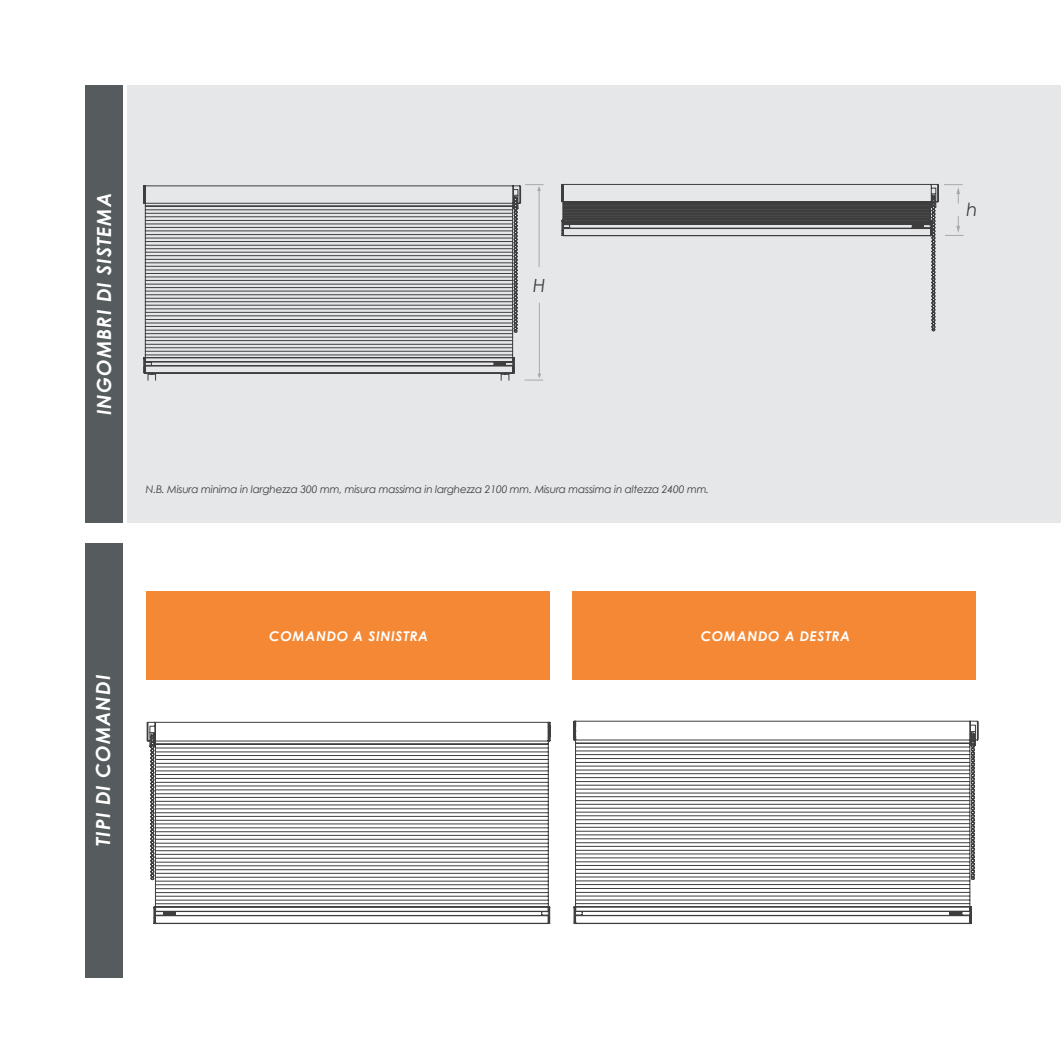
<style>
.page{position:relative;width:1063px;height:1063px;background:#fff}
.page>*{position:absolute;margin:0;border:0;box-sizing:border-box;transform-origin:0 0}
.t1{font:italic 700 19.5px "Century Gothic";letter-spacing:.05em;color:#fff}
.t2{font:italic 18.15px "Century Gothic";color:#3e3e3f}
.t3{font:italic 700 13.5px "Century Gothic";letter-spacing:.05em;color:#fff}
.t4{font:italic 10.5px "Century Gothic";letter-spacing:-.02em;color:#3e3e3f}
</style>
<div class="page">
<div style="left:128px;top:85px;width:933px;height:438px;background:#e6e7e9"></div>
<div style="left:85px;top:85px;width:38px;height:438px;background:#565b5d"></div>
<div style="left:85px;top:543px;width:38px;height:435px;background:#565b5d"></div>
<svg style="left:573px;top:721px;width:406px;height:186px"></svg>
<svg style="left:574px;top:734px;width:401px;height:190px"></svg>
<svg style="left:147px;top:722px;width:404px;height:185px"></svg>
<svg style="left:151px;top:735px;width:399px;height:189px"></svg>
<div style="left:573px;top:591px;width:403px;height:89px;background:#f58834"></div>
<div style="left:146px;top:591px;width:403px;height:89px;background:#f58834"></div>
<hr style="left:539px;top:189px;width:1px;height:78px;background:#a8a9ad">
<hr style="left:539px;top:303px;width:1px;height:73px;background:#a8a9ad">
<svg style="left:525px;top:374px;width:18px;height:7px"></svg>
<svg style="left:525px;top:184px;width:19px;height:7px"></svg>
<svg style="left:945px;top:216px;width:19px;height:20px"></svg>
<svg style="left:944px;top:184px;width:19px;height:20px"></svg>
<svg style="left:148px;top:374px;width:361px;height:7px"></svg>
<svg style="left:143px;top:186px;width:378px;height:146px"></svg>
<svg style="left:143px;top:198px;width:374px;height:176px"></svg>
<svg style="left:561px;top:184px;width:378px;height:147px"></svg>
<svg style="left:562px;top:196px;width:373px;height:134px"></svg>
<p class="t1" style="left:91px;top:415px;width:224px;rotate:-90deg">INGOMBRI DI SISTEMA</p>
<p class="t2" style="left:533px;top:274px;width:14px">H</p>
<p class="t4" style="left:146px;top:482px;width:565px">N.B. Misura minima in larghezza 300 mm, misura massima in larghezza 2100 mm. Misura massima in altezza 2400 mm.</p>
<p class="t1" style="left:91px;top:846px;width:172px;rotate:-90deg">TIPI DI COMANDI</p>
<p class="t3" style="left:269px;top:627px;width:160px">COMANDO A SINISTRA</p>
<p class="t3" style="left:701px;top:627px;width:151px">COMANDO A DESTRA</p>
<p class="t2" style="left:967px;top:198px;width:13px">h</p>
</div>
